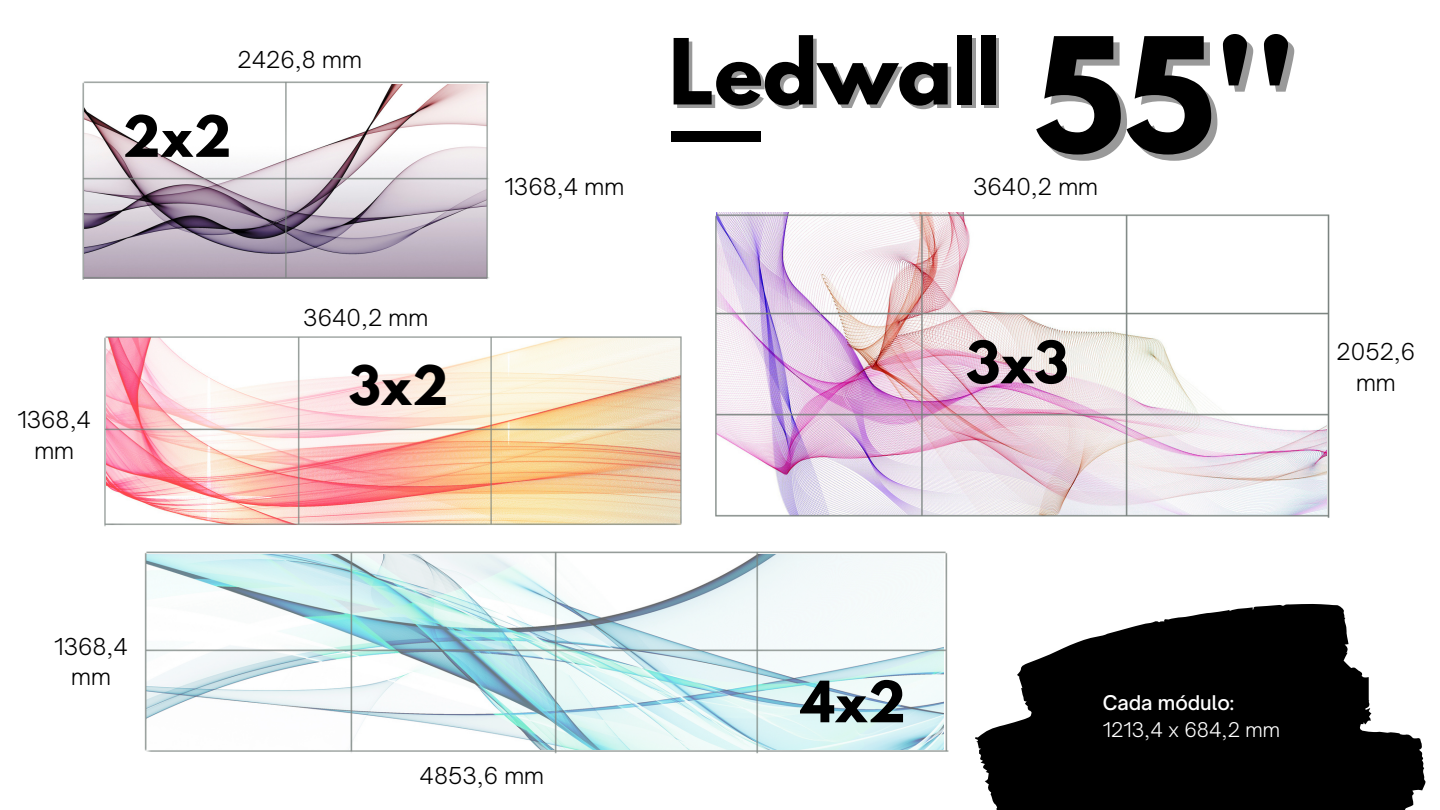
<style>
.page{position:relative;width:1440px;height:810px;background:#fff}
.page>*{position:absolute;margin:0;border:0;box-sizing:border-box;transform-origin:0 0}
.t1{font:700 80.6px "League Spartan";color:#000}
.t2{font:700 51.8px "League Spartan";color:#000}
.t3{font:700 50.4px "League Spartan";color:#000}
.t4{font:700 48.2px "League Spartan";color:#000}
.t5{font:300 22.3px/30.6px "Open Sauce One";color:#000;text-align:center}
.t6{font:300 19.4px "Open Sauce One";color:#fff}
.t7{font:500 19.4px "Open Sauce One";color:#fff}
.s1{font-size:141px;color:rgb(0 0 0/.4)}
</style>
<div class="page">
<img style="left:715px;top:214px;width:615px;height:304px">
<img style="left:144px;top:551px;width:805px;height:203px">
<img style="left:104px;top:305px;width:629px;height:319px">
<img style="left:82px;top:81px;width:972px;height:202px">
<div style="left:671px;top:131px;width:90px;height:11px;background:#000"></div>
<svg style="left:975px;top:604px;width:451px;height:206px;fill:#000"></svg>
<h4 class="t5" style="left:237px;top:44px;width:126px">2426,8 mm</h4>
<h4 class="t3" style="left:123px;top:112px;width:110px">2x2</h4>
<p class="t5" style="left:17px;top:404px;width:75px">1368,4 mm</p>
<p class="t5" style="left:303px;top:303px;width:126px">3640,2 mm</p>
<h2 class="t4" style="left:349px;top:361px;width:101px">3x2</h2>
<h4 class="t5" style="left:504px;top:172px;width:121px">1368,4 mm</h4>
<h3 class="t1" style="left:669px;top:32px;width:635px">Ledwall <span class="s1">55''</span></h3>
<p class="t5" style="left:973px;top:172px;width:126px">3640,2 mm</p>
<p class="t2" style="left:966px;top:337px;width:104px">3x3</p>
<h4 class="t5" style="left:1337px;top:336px;width:80px">2052,6 mm</h4>
<p class="t5" style="left:54px;top:631px;width:75px">1368,4 mm</p>
<h3 class="t5" style="left:420px;top:761px;width:126px">4853,6 mm</h3>
<p class="t3" style="left:801px;top:677px;width:106px">4x2</p>
<p class="t7" style="left:1103px;top:691px;width:133px">Cada módulo:</p>
<h4 class="t6" style="left:1103px;top:718px;width:179px">1213,4 x 684,2 mm</h4>
</div>
